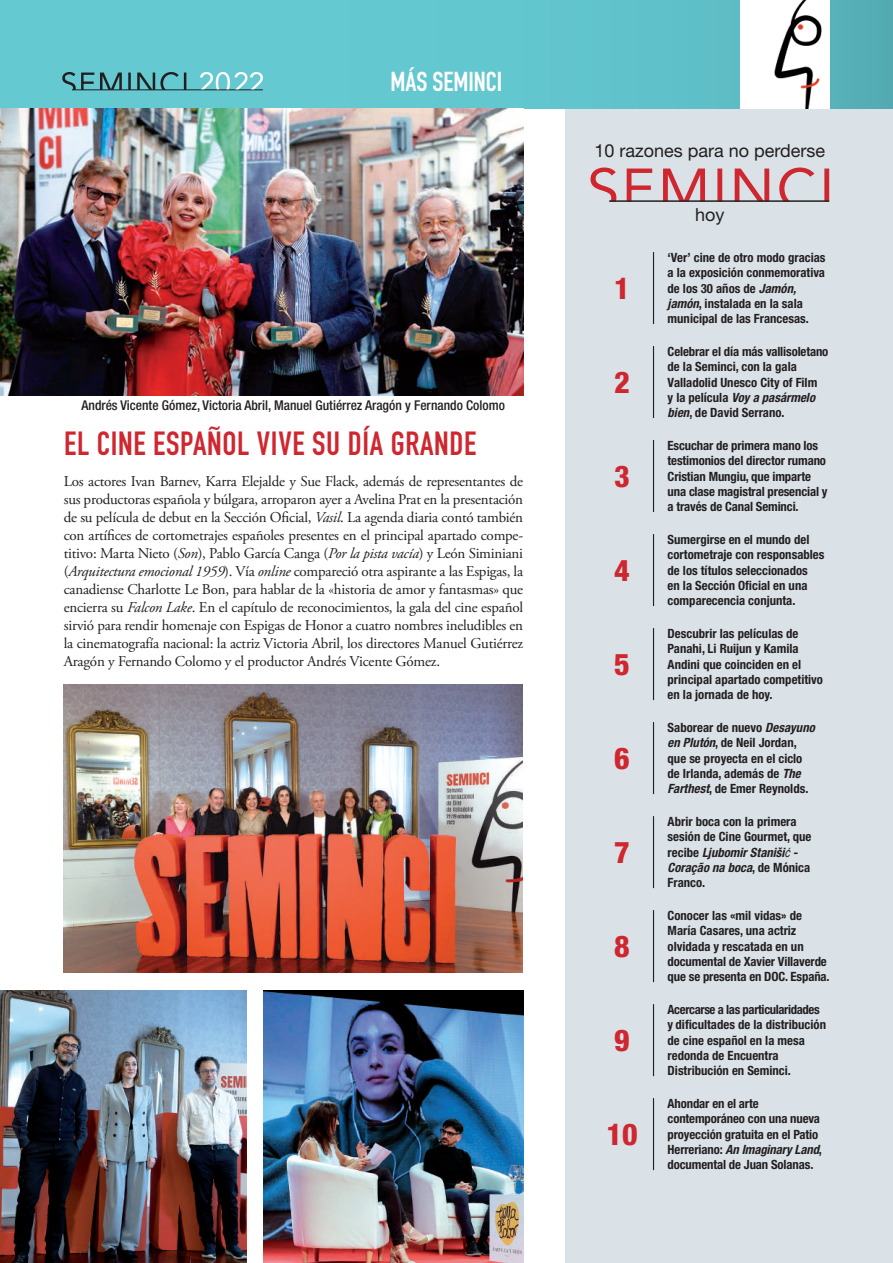
<style>
.page{position:relative;width:893px;height:1263px;background:#fff}
.page>*{position:absolute;margin:0;border:0;box-sizing:border-box;transform-origin:0 0}
.t1{font:33px "DIN Engschrift Std";letter-spacing:.02em;color:#cf2730}
.t2{font:800 condensed 30px "Helvetica Neue LT Std";color:#cf2730}
.t3{font:27px "DIN Engschrift Std";color:#fff}
.t4{font:18px "Helvetica Neue LT Std";color:#231f20}
.t5{font:15px/18px "Adobe Garamond Pro";letter-spacing:-.015em;color:#231f20;text-align:justify}
.t6{font:500 condensed 13.5px "Helvetica Neue LT Std";color:#231f20}
.t7{font:700 condensed 12.75px/15.3px "Helvetica Neue LT Std";color:#231f20}
.s1{font-style:italic}
.s2{font-family:"Arial";font-weight:400;font-style:italic;font-stretch:normal}
</style>
<div class="page">
<img style="left:264px;top:990px;width:259px;height:273px">
<div style="left:566px;top:89px;width:327px;height:1174px;background:#dae2e7"></div>
<svg style="left:590px;top:168px;width:239px;height:32px"></svg>
<hr style="left:609px;top:200px;width:220px;height:2px;background:#231f20">
<hr style="left:653px;top:252px;width:1px;height:72px;background:#231f20">
<hr style="left:653px;top:440px;width:1px;height:72px;background:#231f20">
<hr style="left:653px;top:628px;width:1px;height:72px;background:#231f20">
<hr style="left:653px;top:816px;width:1px;height:72px;background:#231f20">
<hr style="left:653px;top:1004px;width:1px;height:72px;background:#231f20">
<hr style="left:653px;top:346px;width:1px;height:72px;background:#231f20">
<hr style="left:653px;top:534px;width:1px;height:72px;background:#231f20">
<hr style="left:653px;top:722px;width:1px;height:72px;background:#231f20">
<hr style="left:653px;top:910px;width:1px;height:72px;background:#231f20">
<hr style="left:653px;top:1098px;width:1px;height:72px;background:#231f20">
<svg style="left:0;top:0;width:893px;height:108px;background:#62c4cc"></svg>
<img style="left:741px;top:0;width:88px;height:108px">
<hr style="left:72px;top:90px;width:191px;height:1px;background:#231f20">
<svg style="left:62px;top:72px;width:124px;height:18px;background:#4f9398"></svg>
<svg style="left:200px;top:72px;width:63px;height:17px"></svg>
<img style="left:0;top:990px;width:247px;height:273px">
<img style="left:64px;top:684px;width:459px;height:288px">
<img style="left:0;top:108px;width:523px;height:288px">
<h3 class="t3" style="left:390px;top:66px;width:113px">MÁS SEMINCI</h3>
<p class="t6" style="left:82px;top:397px;width:425px">Andrés Vicente Gómez, Victoria Abril, Manuel Gutiérrez Aragón y Fernando Colomo</p>
<h1 class="t1" style="left:64px;top:424px;width:414px">EL CINE ESPAÑOL VIVE SU DÍA GRANDE</h1>
<p class="t5" style="left:64px;top:473px;width:461px">Los actores Ivan Barnev, Karra Elejalde y Sue Flack, además de representantes de sus productoras española y búlgara, arroparon ayer a Avelina Prat en la presentación de su película de debut en la Sección Oficial, <span class="s1">Vasil</span>. La agenda diaria contó también con artífices de cortometrajes españoles presentes en el principal apartado compe&shy;titivo: Marta Nieto (<span class="s1">Son</span>), Pablo García Canga (<span class="s1">Por la pista vacía</span>) y León Siminiani (<span class="s1">Arquitectura emocional 1959</span>). Vía <span class="s1">online</span> compareció otra aspirante a las Espigas, la canadiense Charlotte Le Bon, para hablar de la «historia de amor y fantasmas» que encierra su <span class="s1">Falcon Lake</span>. En el capítulo de reconocimientos, la gala del cine español sirvió para rendir homenaje con Espigas de Honor a cuatro nombres ineludibles en la cinematografía nacional: la actriz Victoria Abril, los directores Manuel Gutiérrez Aragón y Fernando Colomo y el productor Andrés Vicente Gómez.</p>
<h3 class="t4" style="left:594px;top:140px;width:232px">10 razones para no perderse</h3>
<h2 class="t2" style="left:614px;top:269px;width:17px">1</h2>
<h2 class="t2" style="left:614px;top:363px;width:17px">2</h2>
<h2 class="t2" style="left:614px;top:457px;width:17px">3</h2>
<h2 class="t2" style="left:614px;top:551px;width:17px">4</h2>
<h2 class="t2" style="left:614px;top:645px;width:17px">5</h2>
<h2 class="t2" style="left:614px;top:739px;width:17px">6</h2>
<h2 class="t2" style="left:614px;top:833px;width:17px">7</h2>
<h2 class="t2" style="left:614px;top:927px;width:17px">8</h2>
<h2 class="t2" style="left:614px;top:1021px;width:17px">9</h2>
<h2 class="t2" style="left:606px;top:1115px;width:33px">10</h2>
<h3 class="t4" style="left:695px;top:204px;width:31px">hoy</h3>
<p class="t7" style="left:668px;top:250px;width:159px">‘Ver’ cine de otro modo gracias a la exposición conmemorativa de los 30 años de <span class="s1">Jamón, jamón</span>, instalada en la sala municipal de las Francesas.</p>
<p class="t7" style="left:668px;top:344px;width:162px">Celebrar el día más vallisoletano de la Seminci, con la gala<br>Valladolid Unesco City of Film<br>y la película <span class="s1">Voy a pasármelo bien</span>, de David Serrano.</p>
<p class="t7" style="left:668px;top:438px;width:161px">Escuchar de primera mano los testimonios del director rumano<br>Cristian Mungiu, que imparte una clase magistral presencial y a través de Canal Seminci.</p>
<p class="t7" style="left:668px;top:532px;width:158px">Sumergirse en el mundo del cortometraje con responsables de los títulos seleccionados<br>en la Sección Oficial en una comparecencia conjunta.</p>
<p class="t7" style="left:668px;top:626px;width:157px">Descubrir las películas de<br>Panahi, Li Ruijun y Kamila<br>Andini que coinciden en el principal apartado competitivo en la jornada de hoy.</p>
<p class="t7" style="left:668px;top:720px;width:149px">Saborear de nuevo <span class="s1">Desayuno en Plutón</span>, de Neil Jordan, que se proyecta en el ciclo de Irlanda, además de <span class="s1">The<br>Farthest</span>, de Emer Reynolds.</p>
<p class="t7" style="left:668px;top:814px;width:145px">Abrir boca con la primera sesión de Cine Gourmet, que recibe <span class="s1">Ljubomir Staniši</span><span class="s2">ć</span><span class="s1">-<br>Coração na boca</span>, de Mónica<br>Franco.</p>
<p class="t7" style="left:668px;top:908px;width:164px">Conocer las «mil vidas» de<br>María Casares, una actriz olvidada y rescatada en un documental de Xavier Villaverde que se presenta en DOC. España.</p>
<p class="t7" style="left:668px;top:1002px;width:160px">Acercarse a las particularidades y dificultades de la distribución de cine español en la mesa redonda de Encuentra<br>Distribución en Seminci.</p>
<p class="t7" style="left:668px;top:1096px;width:156px">Ahondar en el arte contemporáneo con una nueva proyección gratuita en el Patio<br>Herreriano: <span class="s1">An Imaginary Land</span>, documental de Juan Solanas.</p>
</div>
